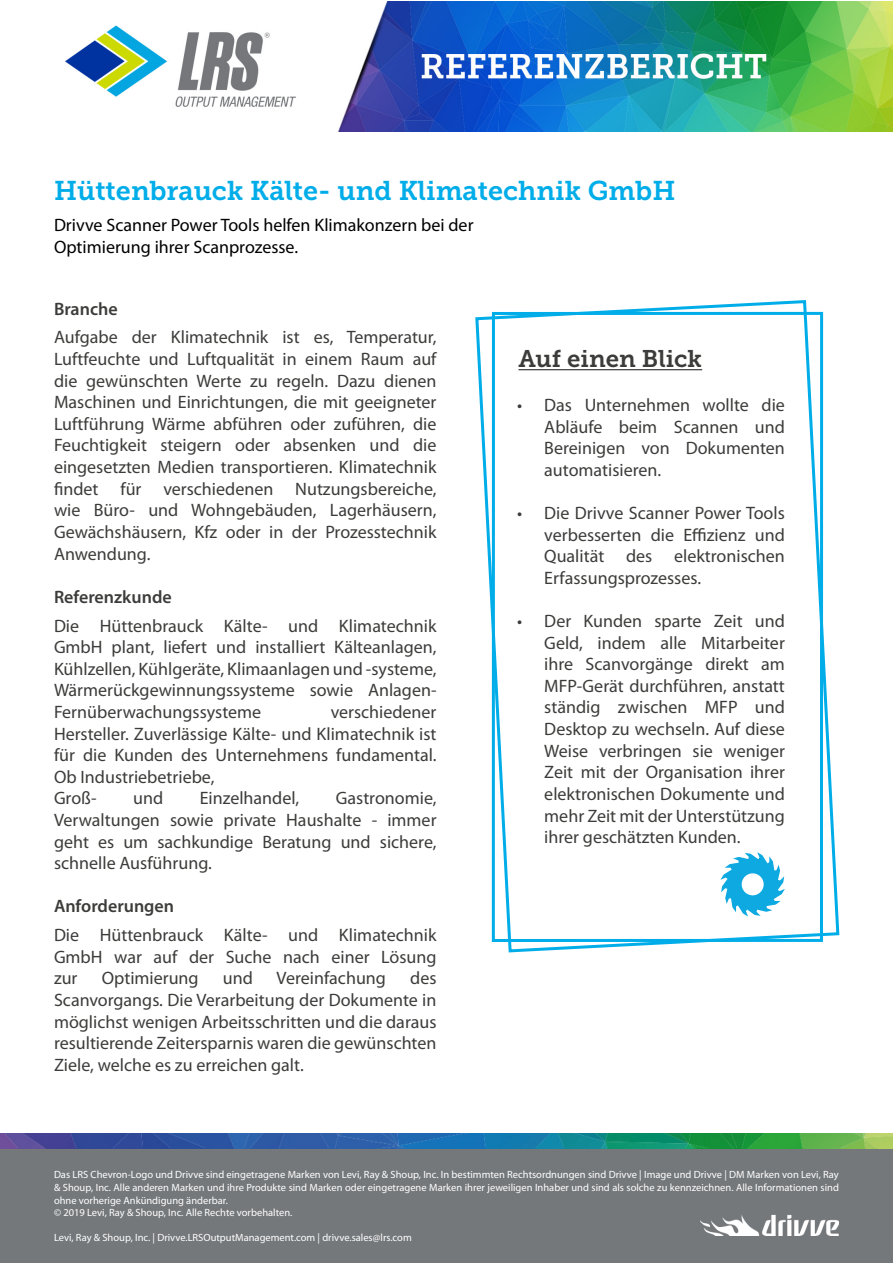
<style>
.page{position:relative;width:893px;height:1263px;background:#fff}
.page>*{position:absolute;margin:0;border:0;box-sizing:border-box;transform-origin:0 0}
.t1{font:27px "Museo Slab 700";color:#00ade9}
.t2{font:24px "Museo Slab 700";color:#3c3c3b}
.t3{font:18px/21.6px "Myriad Pro";color:#3c3c3b;text-align:justify}
.t4{font:18px/21.6px "Myriad Pro";color:#000}
.t5{font:600 18px "Myriad Pro";color:#3c3c3b}
.t6{font:10.5px/12.6px "Myriad Pro";color:#fff}
</style>
<div class="page">
<img style="left:65px;top:1px;width:828px;height:130px">
<div style="left:0;top:1148px;width:893px;height:115px;background:#75787b"></div>
<img style="left:700px;top:1214px;width:139px;height:21px">
<img style="left:0;top:1134px;width:893px;height:15px">
<svg style="left:475px;top:300px;width:365px;height:653px"></svg>
<hr style="left:518px;top:369px;width:184px;height:1px;background:#3c3c3b">
<svg style="left:720px;top:852px;width:65px;height:64px"></svg>
<h1 class="t1" style="left:54px;top:176px;width:623px">Hüttenbrauck Kälte- und Klimatechnik GmbH</h1>
<p class="t4" style="left:54px;top:215px;width:421px">Drivve Scanner Power Tools helfen Klimakonzern bei der<br>Optimierung ihrer Scanprozesse.</p>
<p class="t5" style="left:54px;top:299px;width:65px">Branche</p>
<p class="t3" style="left:54px;top:327px;width:384px">Aufgabe der Klimatechnik ist es, Temperatur, Luftfeuchte und Luftqualität in einem Raum auf die gewünschten Werte zu regeln. Dazu dienen Maschinen und Einrichtungen, die mit geeigneter Luftführung Wärme abführen oder zuführen, die Feuchtigkeit steigern oder absenken und die eingesetzten Medien transportieren. Klimatechnik findet für verschiedenen Nutzungsbereiche, wie Büro- und Wohngebäuden, Lagerhäusern, Gewächshäusern, Kfz oder in der Prozesstechnik Anwendung.</p>
<p class="t5" style="left:54px;top:587px;width:119px">Referenzkunde</p>
<p class="t3" style="left:54px;top:615px;width:384px">Die Hüttenbrauck Kälte- und Klimatechnik GmbH plant, liefert und installiert Kälteanlagen, Kühlzellen, Kühlgeräte, Klimaanlagen und -systeme, Wärmerückgewinnungssysteme sowie Anlagen-Fernüberwachungssysteme</p>
<p class="t3" style="left:54px;top:701px;width:384px;text-align:left;text-indent:277px">verschiedener<br>Hersteller. Zuverlässige Kälte- und Klimatechnik ist für die Kunden des Unternehmens fundamental.<br>Ob Industriebetriebe,<br>Groß-</p>
<p class="t3" style="left:133px;top:788px;width:32px">und</p>
<p class="t3" style="left:200px;top:788px;width:101px">Einzelhandel,</p>
<p class="t3" style="left:54px;top:788px;width:384px;text-indent:282px">Gastronomie, Verwaltungen sowie private Haushalte - immer geht es um sachkundige Beratung und sichere, schnelle Ausführung.</p>
<p class="t5" style="left:54px;top:896px;width:122px">Anforderungen</p>
<p class="t3" style="left:54px;top:925px;width:384px">Die Hüttenbrauck Kälte- und Klimatechnik GmbH war auf der Suche nach einer Lösung zur</p>
<p class="t3" style="left:102px;top:968px;width:98px">Optimierung</p>
<p class="t3" style="left:223px;top:968px;width:32px">und</p>
<p class="t3" style="left:277px;top:968px;width:111px">Vereinfachung</p>
<p class="t3" style="left:54px;top:968px;width:384px;text-indent:356px">des Scanvorgangs. Die Verarbeitung der Dokumente in möglichst wenigen Arbeitsschritten und die daraus resultierende Zeitersparnis waren die gewünschten Ziele, welche es zu erreichen galt.</p>
<h2 class="t2" style="left:518px;top:345px;width:185px">Auf einen Blick</h2>
<p class="t3" style="left:544px;top:395px;width:242px;text-indent:-27px">• Das Unternehmen wollte die Abläufe beim Scannen und Bereinigen von Dokumenten automatisieren.</p>
<p class="t3" style="left:544px;top:503px;width:242px;text-indent:-27px">• Die Drivve Scanner Power Tools verbesserten die Effizienz und Qualität des elektronischen Erfassungsprozesses.</p>
<p class="t3" style="left:544px;top:611px;width:242px;text-indent:-27px">• Der Kunden sparte Zeit und Geld, indem alle Mitarbeiter ihre Scanvorgänge direkt am MFP-Gerät durchführen, anstatt ständig zwischen MFP und Desktop zu wechseln. Auf diese Weise verbringen sie weniger Zeit mit der Organisation ihrer elektronischen Dokumente und mehr Zeit mit der Unterstützung ihrer geschätzten Kunden.</p>
<p class="t6" style="left:54px;top:1169px;width:786px">Das LRS Chevron-Logo und Drivve sind eingetragene Marken von Levi, Ray &amp; Shoup, Inc. In bestimmten Rechtsordnungen sind Drivve | Image und Drivve | DM Marken von Levi, Ray &amp; Shoup, Inc. Alle anderen Marken und ihre Produkte sind Marken oder eingetragene Marken ihrer jeweiligen Inhaber und sind als solche zu kennzeichnen. Alle Informationen sind ohne vorherige Ankündigung änderbar.<br>© 2019 Levi, Ray &amp; Shoup, Inc. Alle Rechte vorbehalten.</p>
<p class="t6" style="left:54px;top:1232px;width:359px">Levi, Ray &amp; Shoup, Inc. | Drivve.LRSOutputManagement.com | drivve.sales@lrs.com</p>
</div>
